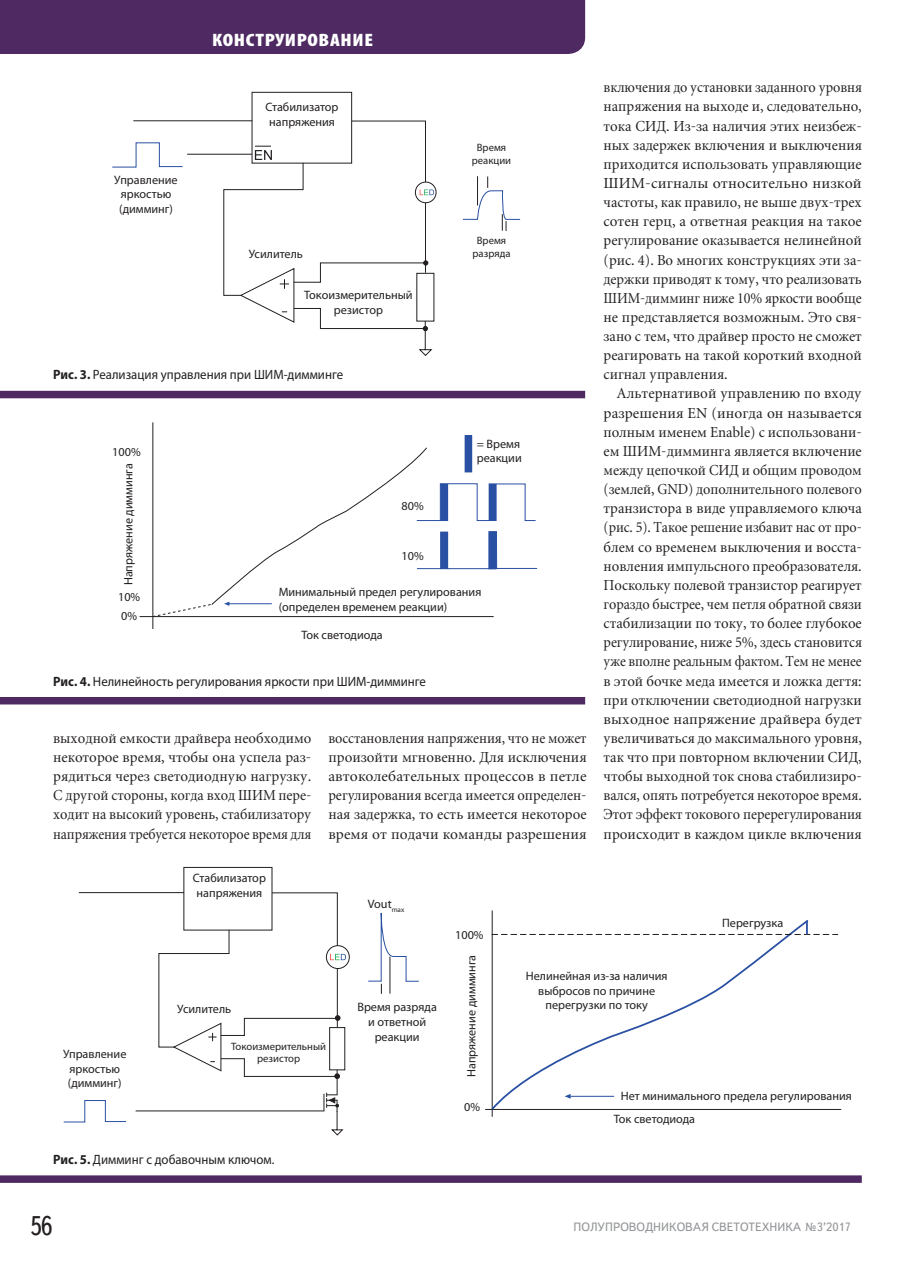
<style>
.page{position:relative;width:915px;height:1263px;background:#fff}
.page>*{position:absolute;margin:0;border:0;box-sizing:border-box;transform-origin:0 0}
.t1{font:27px "Text Book C";color:#231f20;scale:.9 1}
.t2{font:900 condensed 18px "Myriad Pro";letter-spacing:.03em;color:#fff;scale:1.17 1}
.t3{font:15px/19.2px "Miniature";color:#231f20;text-align:justify}
.t4{font:15px/19.2px "Miniature";color:#231f20;text-align:justify;scale:.92 1}
.t5{font:15px/19.2px "Miniature";color:#231f20;text-align:justify;scale:.96 1}
.t6{font:13.5px "Myriad Pro";color:#231f20;scale:.95 1}
.t7{font:12.15px/14.5px "Myriad Pro";color:#231f20;text-align:center}
.t8{font:12px "Text Book C";color:#939598}
.t9{font:10.65px/12.8px "Myriad Pro";color:#231f20;text-align:center}
.s1{font-weight:700}
</style>
<div class="page">
<div style="left:0;top:0;width:585px;height:54px;background:#4f2a62"></div>
<div style="left:251px;top:92px;width:101px;height:71px;border:1px solid #231f20"></div>
<hr style="left:133px;top:120px;width:119px;height:1px;background:#231f20">
<svg style="left:112px;top:142px;width:71px;height:26px"></svg>
<hr style="left:187px;top:154px;width:65px;height:1px;background:#231f20">
<svg style="left:462px;top:176px;width:58px;height:55px"></svg>
<div style="left:415px;top:182px;width:21px;height:21px;border:1px solid #231f20;border-radius:50%"></div>
<svg style="left:223px;top:120px;width:211px;height:235px"></svg>
<hr style="left:152px;top:422px;width:1px;height:207px;background:#231f20">
<hr style="left:139px;top:616px;width:354px;height:1px;background:#231f20">
<svg style="left:152px;top:447px;width:385px;height:170px"></svg>
<div style="left:441px;top:532px;width:6px;height:37px;background:#2950a3"></div>
<div style="left:440px;top:532px;width:7px;height:37px;border:1px solid #2950a3"></div>
<div style="left:489px;top:532px;width:7px;height:37px;background:#2950a3"></div>
<div style="left:441px;top:484px;width:6px;height:36px;background:#2950a3"></div>
<div style="left:440px;top:484px;width:8px;height:37px;border:1px solid #2950a3"></div>
<div style="left:489px;top:484px;width:7px;height:36px;background:#2950a3"></div>
<div style="left:465px;top:436px;width:6px;height:36px;background:#2950a3"></div>
<div style="left:464px;top:435px;width:8px;height:37px;border:1px solid #2950a3"></div>
<div style="left:183px;top:867px;width:89px;height:63px;border:1px solid #231f20"></div>
<hr style="left:79px;top:892px;width:105px;height:1px;background:#231f20">
<svg style="left:63px;top:1100px;width:63px;height:23px"></svg>
<svg style="left:368px;top:913px;width:51px;height:81px"></svg>
<hr style="left:136px;top:1110px;width:188px;height:1px;background:#231f20">
<hr style="left:491px;top:910px;width:1px;height:207px;background:#231f20">
<hr style="left:485px;top:1109px;width:355px;height:1px;background:#231f20">
<svg style="left:491px;top:918px;width:317px;height:194px"></svg>
<hr style="left:570px;top:1096px;width:44px;height:1px;background:#2950a3">
<svg style="left:564px;top:1094px;width:6px;height:5px"></svg>
<svg style="left:491px;top:921px;width:346px;height:14px"></svg>
<div style="left:326px;top:945px;width:23px;height:24px;border:1px solid #231f20;border-radius:50%"></div>
<svg style="left:158px;top:892px;width:188px;height:244px"></svg>
<div style="left:0;top:391px;width:585px;height:7px;background:#4f2a62"></div>
<div style="left:0;top:697px;width:585px;height:7px;background:#4f2a62"></div>
<div style="left:0;top:1175px;width:861px;height:8px;background:#4f2a62"></div>
<p class="t2" style="left:212px;top:29px;width:139px">КОНСТРУИРОВАНИЕ</p>
<p class="t7" style="left:114px;top:173px;width:65px">Управление яркостью (димминг)</p>
<p class="t7" style="left:265px;top:101px;width:74px;text-align:left">Стабилизатор напряжения</p>
<p class="t7" style="left:249px;top:248px;width:56px">Усилитель</p>
<p class="t7" style="left:304px;top:289px;width:110px">Токоизмерительный резистор</p>
<p class="t6" style="left:53px;top:370px;width:306px"><span class="s1">Рис. 3.</span> Реализация управления при ШИМ-димминге</p>
<p class="t7" style="left:112px;top:446px;width:30px">100%</p>
<p class="t7" style="left:122px;top:585px;width:124px;rotate:-90deg">Напряжение димминга</p>
<p class="t7" style="left:401px;top:500px;width:24px">80%</p>
<p class="t7" style="left:401px;top:549px;width:24px">10%</p>
<p class="t9" style="left:471px;top:142px;width:41px">Время реакции</p>
<p class="t9" style="left:472px;top:235px;width:39px">Время разряда</p>
<p class="t7" style="left:476px;top:438px;width:46px;text-align:left">= Время реакции</p>
<p class="t7" style="left:118px;top:590px;width:24px">10%</p>
<p class="t7" style="left:121px;top:609px;width:17px">0%</p>
<p class="t7" style="left:278px;top:586px;width:204px;text-align:left">Минимальный предел регулирования (определен временем реакции)</p>
<p class="t7" style="left:301px;top:628px;width:83px">Ток светодиода</p>
<p class="t6" style="left:53px;top:676px;width:394px"><span class="s1">Рис. 4.</span> Нелинейность регулирования яркости при ШИМ-димминге</p>
<p class="t5" style="left:53px;top:730px;width:270px">выходной емкости драйвера необходимо некоторое время, чтобы она успела раз&shy;рядиться через светодиодную нагрузку.<br>С другой стороны, когда вход ШИМ пере&shy;ходит на высокий уровень, стабилизатору напряжения требуется некоторое время для</p>
<p class="t4" style="left:328px;top:730px;width:282px">восстановления напряжения, что не может произойти мгновенно. Для исключения автоколебательных процессов в петле регулирования всегда имеется определен&shy;ная задержка, то есть имеется некоторое время от подачи команды разрешения</p>
<p class="t7" style="left:193px;top:872px;width:74px;text-align:left">Стабилизатор напряжения</p>
<p class="t7" style="left:368px;top:898px;width:38px">Vout<sub>max</sub></p>
<p class="t7" style="left:455px;top:929px;width:30px">100%</p>
<p class="t4" style="left:603px;top:79px;width:282px">включения до установки заданного уровня напряжения на выходе и, следовательно, тока СИД. Из-за наличия этих неизбеж&shy;ных задержек включения и выключения приходится использовать управляющие ШИМ-сигналы относительно низкой частоты, как правило, не выше двух-трех сотен герц, а ответная реакция на такое регулирование оказывается нелинейной (рис. 4). Во многих конструкциях эти за&shy;держки приводят к тому, что реализовать ШИМ-димминг ниже 10% яркости вообще не представляется возможным. Это свя&shy;зано с тем, что драйвер просто не сможет реагировать на такой короткий входной сигнал управления.</p>
<p class="t3" style="left:603px;top:385px;width:260px;text-indent:13px">Альтернативой управлению по входу разрешения EN (иногда он называется полным именем Enable) с использовани&shy;ем ШИМ-димминга является включение между цепочкой СИД и общим проводом (землей, GND) дополнительного полевого транзистора в виде управляемого ключа (рис. 5). Такое решение избавит нас от про&shy;блем со временем выключения и восста&shy;новления импульсного преобразователя.<br>Поскольку полевой транзистор реагирует гораздо быстрее, чем петля обратной связи стабилизации по току, то более глубокое регулирование, ниже 5%, здесь становится уже вполне реальным фактом. Тем не менее в этой бочке меда имеется и ложка дегтя: при отключении светодиодной нагрузки выходное напряжение драйвера будет увеличиваться до максимального уровня, так что при повторном включении СИД, чтобы выходной ток снова стабилизиро&shy;вался, опять потребуется некоторое время.<br>Этот эффект токового перерегулирования происходит в каждом цикле включения</p>
<p class="t7" style="left:721px;top:917px;width:63px">Перегрузка</p>
<p class="t7" style="left:63px;top:1048px;width:65px">Управление яркостью (димминг)</p>
<p class="t7" style="left:177px;top:1003px;width:56px">Усилитель</p>
<p class="t9" style="left:231px;top:1041px;width:96px">Токоизмерительный резистор</p>
<p class="t6" style="left:53px;top:1154px;width:234px"><span class="s1">Рис. 5.</span> Димминг с добавочным ключом.</p>
<p class="t7" style="left:357px;top:1001px;width:81px">Время разряда и ответной реакции</p>
<p class="t7" style="left:465px;top:1077px;width:124px;rotate:-90deg">Напряжение димминга</p>
<p class="t7" style="left:464px;top:1101px;width:17px">0%</p>
<p class="t7" style="left:525px;top:970px;width:143px">Нелинейная из-за наличия выбросов по причине перегрузки по току</p>
<p class="t7" style="left:620px;top:1090px;width:232px">Нет минимального предела регулирования</p>
<p class="t7" style="left:613px;top:1113px;width:83px">Ток светодиода</p>
<h1 class="t1" style="left:30px;top:1211px;width:27px">56</h1>
<p class="t8" style="left:573px;top:1220px;width:279px">ПОЛУПРОВОДНИКОВАЯ СВЕТОТЕХНИКА №3’2017</p>
</div>
